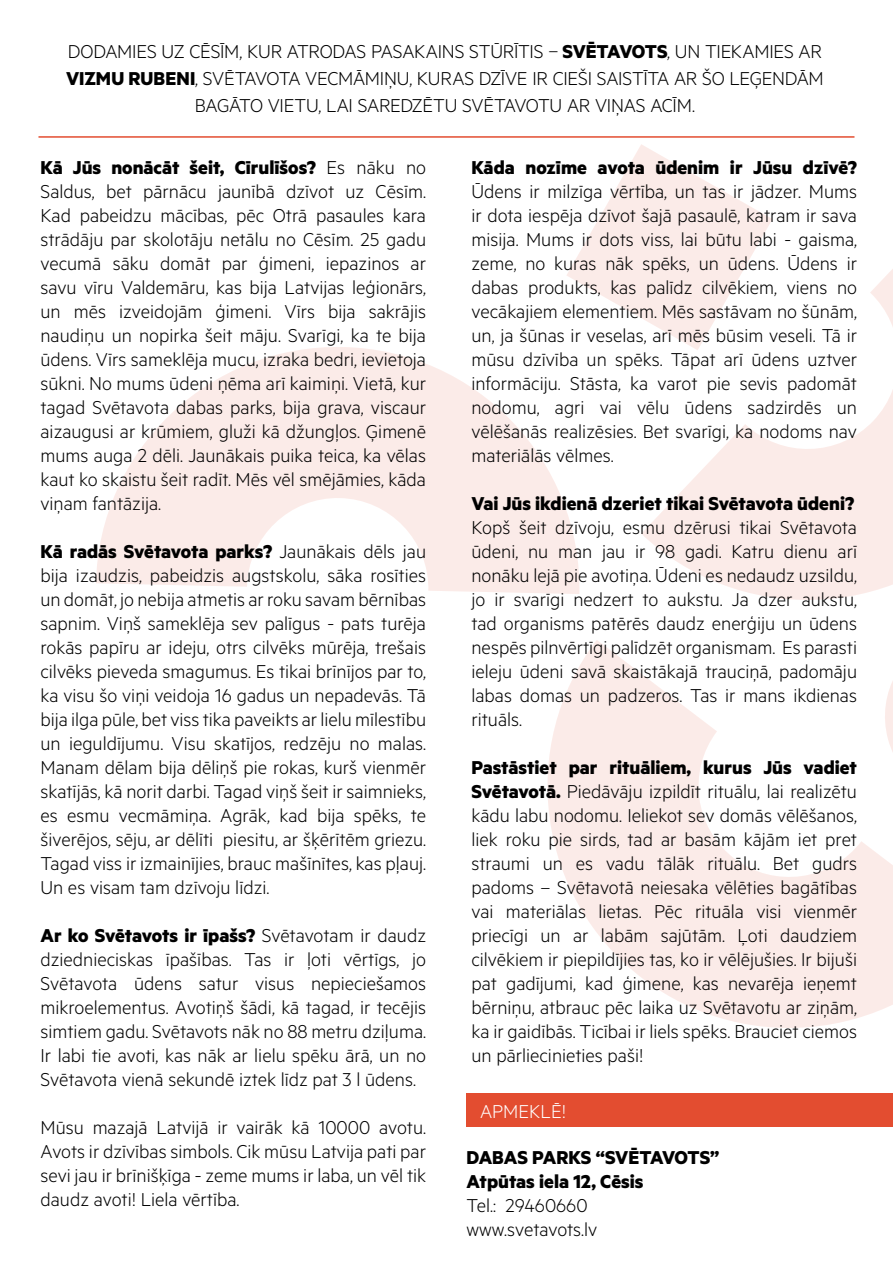
<style>
.page{position:relative;width:893px;height:1263px;background:#fff}
.page>*{position:absolute;margin:0;border:0;box-sizing:border-box;transform-origin:0 0}
.t1{font:300 21px/24px "Metric";color:#000;text-align:justify}
.t2{font:700 21px/24px "Metric";color:#000}
.t3{font:300 21px "Metric";color:#fff}
.s1{font-weight:700}
</style>
<div class="page">
<div style="left:467px;top:1094px;width:426px;height:33px;background:#e34d30"></div>
<hr style="left:38px;top:136px;width:816px;height:2px;background:#e34d30">
<svg style="left:641px;top:269px;width:252px;height:331px"></svg>
<svg style="left:96px;top:347px;width:484px;height:247px;fill:#fbebe8"></svg>
<svg style="left:547px;top:640px;width:346px;height:388px;fill:#fbebe8"></svg>
<svg style="left:566px;top:144px;width:206px;height:206px"></svg>
<p class="t1" style="left:66px;top:37px;width:759px;line-height:27px;text-align:center">DODAMIES UZ CĒSĪM, KUR ATRODAS PASAKAINS STŪRĪTIS – <span class="s1">SVĒTAVOTS</span>, UN TIEKAMIES AR<br><span class="s1">VIZMU RUBENI</span>, SVĒTAVOTA VECMĀMIŅU, KURAS DZĪVE IR CIEŠI SAISTĪTA AR ŠO LEĢENDĀM<br>BAGĀTO VIETU, LAI SAREDZĒTU SVĒTAVOTU AR VIŅAS ACĪM.</p>
<p class="t1" style="left:40px;top:154px;width:387px"><span class="s1">Kā Jūs nonācāt šeit, Cīrulīšos?</span> Es nāku no Saldus, bet pārnācu jaunībā dzīvot uz Cēsīm.<br>Kad pabeidzu mācības, pēc Otrā pasaules kara strādāju par skolotāju netālu no Cēsīm. 25 gadu vecumā sāku domāt par ģimeni, iepazinos ar savu vīru Valdemāru, kas bija Latvijas leģionārs, un mēs izveidojām ģimeni. Vīrs bija sakrājis naudiņu un nopirka šeit māju. Svarīgi, ka te bija ūdens. Vīrs sameklēja mucu, izraka bedri, ievietoja sūkni. No mums ūdeni ņēma arī kaimiņi. Vietā, kur tagad Svētavota dabas parks, bija grava, viscaur aizaugusi ar krūmiem, gluži kā džungļos. Ģimenē mums auga 2 dēli. Jaunākais puika teica, ka vēlas kaut ko skaistu šeit radīt. Mēs vēl smējāmies, kāda viņam fantāzija.</p>
<p class="t1" style="left:40px;top:538px;width:387px"><span class="s1">Kā radās Svētavota parks?</span> Jaunākais dēls jau bija izaudzis, pabeidzis augstskolu, sāka rosīties un domāt, jo nebija atmetis ar roku savam bērnības sapnim. Viņš sameklēja sev palīgus - pats turēja rokās papīru ar ideju, otrs cilvēks mūrēja, trešais cilvēks pieveda smagumus. Es tikai brīnījos par to, ka visu šo viņi veidoja 16 gadus un nepadevās. Tā bija ilga pūle, bet viss tika paveikts ar lielu mīlestību un ieguldījumu. Visu skatījos, redzēju no malas.<br>Manam dēlam bija dēliņš pie rokas, kurš vienmēr skatījās, kā norit darbi. Tagad viņš šeit ir saimnieks, es esmu vecmāmiņa. Agrāk, kad bija spēks, te šiverējos, sēju, ar dēlīti piesitu, ar šķērītēm griezu.<br>Tagad viss ir izmainījies, brauc mašīnītes, kas pļauj.<br>Un es visam tam dzīvoju līdzi.</p>
<p class="t1" style="left:40px;top:922px;width:387px"><span class="s1">Ar ko Svētavots ir īpašs?</span> Svētavotam ir daudz dziednieciskas īpašības. Tas ir ļoti vērtīgs, jo Svētavota ūdens satur visus nepieciešamos mikroelementus. Avotiņš šādi, kā tagad, ir tecējis simtiem gadu. Svētavots nāk no 88 metru dziļuma.<br>Ir labi tie avoti, kas nāk ar lielu spēku ārā, un no Svētavota vienā sekundē iztek līdz pat 3 l ūdens.</p>
<p class="t1" style="left:40px;top:1114px;width:387px">Mūsu mazajā Latvijā ir vairāk kā 10000 avotu.<br>Avots ir dzīvības simbols. Cik mūsu Latvija pati par sevi jau ir brīnišķīga - zeme mums ir laba, un vēl tik daudz avoti! Liela vērtība.</p>
<p class="t2" style="left:471px;top:155px;width:387px">Kāda nozīme avota ūdenim ir Jūsu dzīvē?</p>
<p class="t1" style="left:471px;top:178px;width:387px">Ūdens ir milzīga vērtība, un tas ir jādzer. Mums ir dota iespēja dzīvot šajā pasaulē, katram ir sava misija. Mums ir dots viss, lai būtu labi - gaisma, zeme, no kuras nāk spēks, un ūdens. Ūdens ir dabas produkts, kas palīdz cilvēkiem, viens no vecākajiem elementiem. Mēs sastāvam no šūnām, un, ja šūnas ir veselas, arī mēs būsim veseli. Tā ir mūsu dzīvība un spēks. Tāpat arī ūdens uztver informāciju. Stāsta, ka varot pie sevis padomāt nodomu, agri vai vēlu ūdens sadzirdēs un vēlēšanās realizēsies. Bet svarīgi, ka nodoms nav materiālās vēlmes.</p>
<p class="t2" style="left:471px;top:491px;width:384px">Vai Jūs ikdienā dzeriet tikai Svētavota ūdeni?</p>
<p class="t1" style="left:471px;top:514px;width:387px">Kopš šeit dzīvoju, esmu dzērusi tikai Svētavota ūdeni, nu man jau ir 98 gadi. Katru dienu arī nonāku lejā pie avotiņa. Ūdeni es nedaudz uzsildu, jo ir svarīgi nedzert to aukstu. Ja dzer aukstu, tad organisms patērēs daudz enerģiju un ūdens nespēs pilnvērtīgi palīdzēt organismam. Es parasti ieleju ūdeni savā skaistākajā trauciņā, padomāju labas domas un padzeros. Tas ir mans ikdienas rituāls.</p>
<p class="t1" style="left:471px;top:754px;width:387px"><span class="s1">Pastāstiet par rituāliem, kurus Jūs vadiet Svētavotā.</span> Piedāvāju izpildīt rituālu, lai realizētu kādu labu nodomu. Ieliekot sev domās vēlēšanos, liek roku pie sirds, tad ar basām kājām iet pret straumi un es vadu tālāk rituālu. Bet gudrs padoms – Svētavotā neiesaka vēlēties bagātības vai materiālas lietas. Pēc rituāla visi vienmēr priecīgi un ar labām sajūtām. Ļoti daudziem cilvēkiem ir piepildījies tas, ko ir vēlējušies. Ir bijuši pat gadījumi, kad ģimene, kas nevarēja ieņemt bērniņu, atbrauc pēc laika uz Svētavotu ar ziņām, ka ir gaidībās. Ticībai ir liels spēks. Brauciet ciemos un pārliecinieties paši!</p>
<p class="t3" style="left:480px;top:1099px;width:88px">APMEKLĒ!</p>
<p class="t2" style="left:467px;top:1145px;width:254px">DABAS PARKS “SVĒTAVOTS”<br>Atpūtas iela 12, Cēsis</p>
<p class="t1" style="left:467px;top:1193px;width:132px">Tel.: 29460660 www.svetavots.lv</p>
</div>
